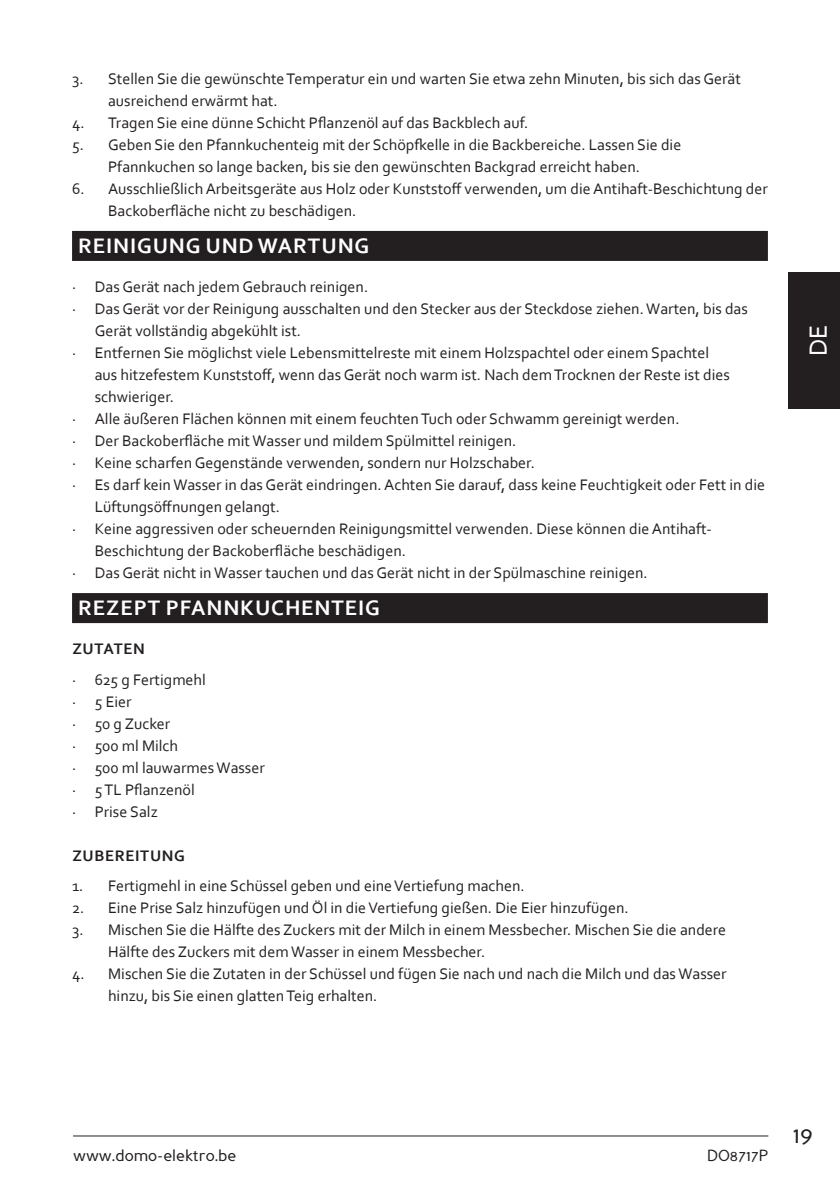
<style>
.page{position:relative;width:840px;height:1191px;background:#fff}
.page>*{position:absolute;margin:0;border:0;box-sizing:border-box;transform-origin:0 0}
.t1{font:26px "Corbel";color:#fff}
.t2{font:24px "Perspective Sans";color:#231f20}
.TITEL_NIVEAU_1{font:700 22px "Corbel";letter-spacing:.04em;color:#fff}
.t3{font:16px/22px "Corbel";color:#231f20}
.t4{font:16px "Perspective Sans";color:#231f20}
.TITEL_NIVEAU_2{font:700 16px "Corbel";letter-spacing:.04em;color:#231f20}
</style>
<div class="page">
<hr style="left:73px;top:1135px;width:694px;height:1px;background:#231f20">
<div style="left:788px;top:272px;width:51px;height:136px;background:#231f20"></div>
<div style="left:72px;top:231px;width:695px;height:30px;background:#231f20"></div>
<div style="left:72px;top:593px;width:695px;height:30px;background:#231f20"></div>
<p class="t3" style="left:108px;top:67px;width:634px;text-indent:-36px">3. Stellen Sie die gewünschte Temperatur ein und warten Sie etwa zehn Minuten, bis sich das Gerät ausreichend erwärmt hat.</p>
<p class="t3" style="left:72px;top:111px;width:457px">4. Tragen Sie eine dünne Schicht Pflanzenöl auf das Backblech auf.</p>
<p class="t3" style="left:72px;top:133px;width:610px;text-align:center">5. Geben Sie den Pfannkuchenteig mit der Schöpfkelle in die Backbereiche. Lassen Sie die<br>Pfannkuchen so lange backen, bis sie den gewünschten Backgrad erreicht haben.</p>
<p class="t3" style="left:108px;top:177px;width:660px;text-indent:-36px">6. Ausschließlich Arbeitsgeräte aus Holz oder Kunststoff verwenden, um die Antihaft-Beschichtung der<br>Backoberfläche nicht zu beschädigen.</p>
<p class="TITEL_NIVEAU_1" style="left:78px;top:232px;width:292px">REINIGUNG UND WARTUNG</p>
<p class="t3" style="left:72px;top:275px;width:297px">· Das Gerät nach jedem Gebrauch reinigen.</p>
<p class="t3" style="left:95px;top:297px;width:654px;text-indent:-23px">· Das Gerät vor der Reinigung ausschalten und den Stecker aus der Steckdose ziehen. Warten, bis das<br>Gerät vollständig abgekühlt ist.</p>
<p class="t3" style="left:95px;top:341px;width:636px;text-indent:-23px">· Entfernen Sie möglichst viele Lebensmittelreste mit einem Holzspachtel oder einem Spachtel aus hitzefestem Kunststoff, wenn das Gerät noch warm ist. Nach dem Trocknen der Reste ist dies schwieriger.</p>
<p class="t3" style="left:72px;top:407px;width:608px">· Alle äußeren Flächen können mit einem feuchten Tuch oder Schwamm gereinigt werden.</p>
<p class="t3" style="left:72px;top:429px;width:445px">· Der Backoberfläche mit Wasser und mildem Spülmittel reinigen.</p>
<p class="t3" style="left:72px;top:451px;width:464px">· Keine scharfen Gegenstände verwenden, sondern nur Holzschaber.</p>
<p class="t3" style="left:95px;top:473px;width:671px;text-indent:-23px">· Es darf kein Wasser in das Gerät eindringen. Achten Sie darauf, dass keine Feuchtigkeit oder Fett in die<br>Lüftungsöffnungen gelangt.</p>
<p class="t3" style="left:95px;top:517px;width:618px;text-indent:-23px">· Keine aggressiven oder scheuernden Reinigungsmittel verwenden. Diese können die Antihaft-<br>Beschichtung der Backoberfläche beschädigen.</p>
<p class="t3" style="left:72px;top:561px;width:577px">· Das Gerät nicht in Wasser tauchen und das Gerät nicht in der Spülmaschine reinigen.</p>
<p class="TITEL_NIVEAU_1" style="left:78px;top:594px;width:303px">REZEPT PFANNKUCHENTEIG</p>
<p class="TITEL_NIVEAU_2" style="left:72px;top:639px;width:74px">ZUTATEN</p>
<p class="t3" style="left:72px;top:668px;width:135px">· 625 g Fertigmehl</p>
<p class="t3" style="left:72px;top:690px;width:61px">· 5 Eier</p>
<p class="t3" style="left:72px;top:712px;width:100px">· 50 g Zucker</p>
<p class="t3" style="left:72px;top:734px;width:107px">· 500 ml Milch</p>
<p class="t3" style="left:72px;top:756px;width:194px">· 500 ml lauwarmes Wasser</p>
<p class="t3" style="left:72px;top:778px;width:124px">· 5 TL Pflanzenöl</p>
<p class="t3" style="left:72px;top:800px;width:87px">· Prise Salz</p>
<p class="TITEL_NIVEAU_2" style="left:72px;top:845px;width:114px">ZUBEREITUNG</p>
<p class="t3" style="left:72px;top:874px;width:454px">1. Fertigmehl in eine Schüssel geben und eine Vertiefung machen.</p>
<p class="t3" style="left:72px;top:896px;width:558px">2. Eine Prise Salz hinzufügen und Öl in die Vertiefung gießen. Die Eier hinzufügen.</p>
<p class="t3" style="left:108px;top:918px;width:619px;text-indent:-36px">3. Mischen Sie die Hälfte des Zuckers mit der Milch in einem Messbecher. Mischen Sie die andere<br>Hälfte des Zuckers mit dem Wasser in einem Messbecher.</p>
<p class="t3" style="left:108px;top:962px;width:619px;text-indent:-36px">4. Mischen Sie die Zutaten in der Schüssel und fügen Sie nach und nach die Milch und das Wasser hinzu, bis Sie einen glatten Teig erhalten.</p>
<h1 class="t1" style="left:801px;top:356px;width:33px;rotate:-90deg">DE</h1>
<p class="t4" style="left:73px;top:1146px;width:165px">www.domo-elektro.be</p>
<p class="t4" style="left:706px;top:1146px;width:63px">DO8717P</p>
<h2 class="t2" style="left:792px;top:1120px;width:21px">19</h2>
</div>
